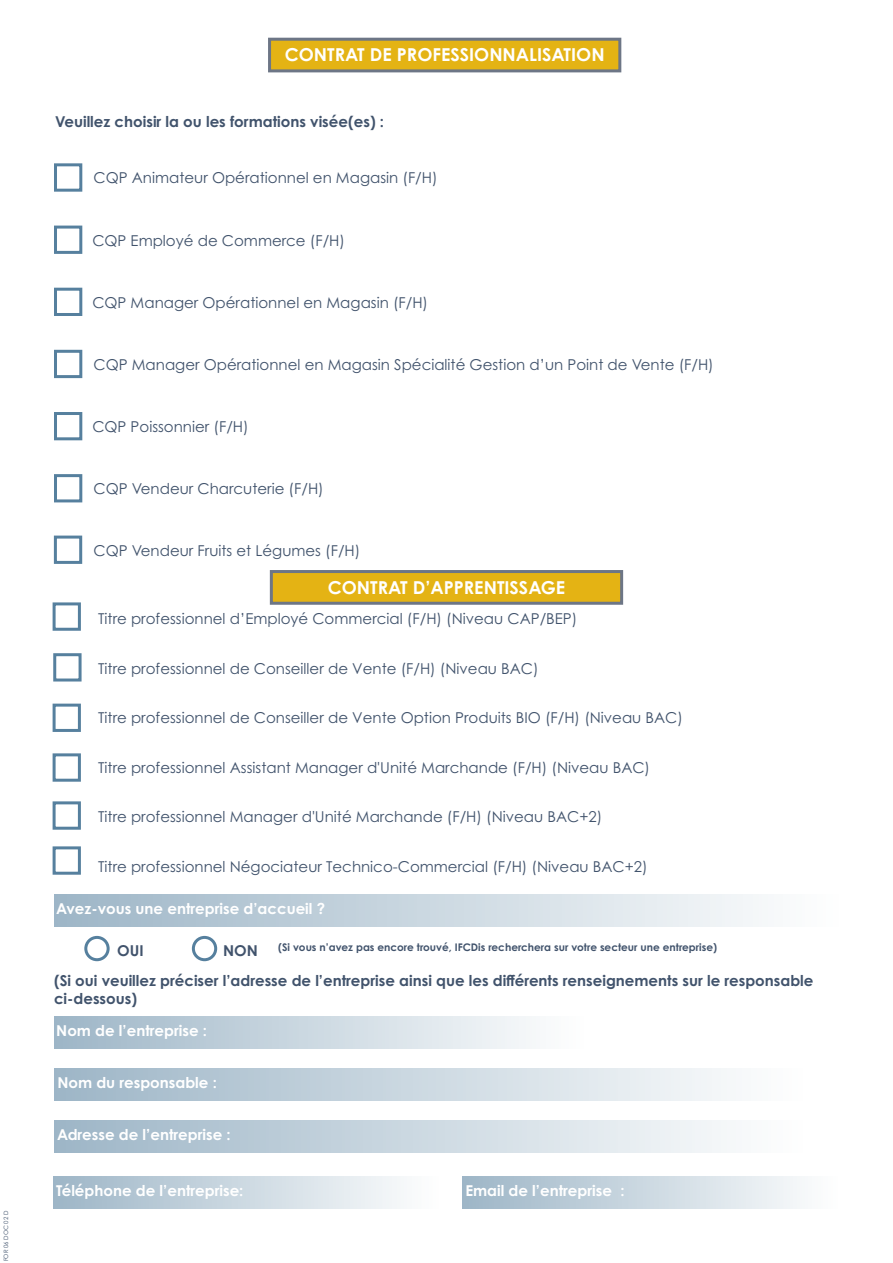
<style>
.page{position:relative;width:893px;height:1263px;background:#fff}
.page>*{position:absolute;margin:0;border:0;box-sizing:border-box;transform-origin:0 0}
.t1{font:700 17.85px "Century Gothic Pro";color:#fff}
.t2{font:15px "Century Gothic Pro";color:#41536c}
.t3{font:700 15px/18px "Century Gothic Pro";color:#41536c}
.t4{font:700 15px "Century Gothic Pro";color:#fff}
.t5{font:700 10.5px "Century Gothic Pro";color:#41536c}
.t6{font:6px "Century Gothic Pro";color:#41536c}
</style>
<div class="page">
<div style="left:270px;top:39px;width:350px;height:32px;background:#e4b314"></div>
<div style="left:268px;top:38px;width:353px;height:34px;border:3px solid #6d7686"></div>
<div style="left:54px;top:163px;width:28px;height:29px;border:3px solid #56809e"></div>
<div style="left:54px;top:288px;width:28px;height:28px;border:3px solid #56809e"></div>
<div style="left:54px;top:226px;width:28px;height:28px;border:3px solid #56809e"></div>
<div style="left:54px;top:350px;width:28px;height:28px;border:3px solid #56809e"></div>
<div style="left:54px;top:474px;width:28px;height:28px;border:3px solid #56809e"></div>
<div style="left:54px;top:412px;width:28px;height:28px;border:3px solid #56809e"></div>
<div style="left:54px;top:536px;width:28px;height:28px;border:3px solid #56809e"></div>
<div style="left:53px;top:602px;width:28px;height:29px;border:3px solid #56809e"></div>
<div style="left:53px;top:846px;width:28px;height:29px;border:3px solid #56809e"></div>
<div style="left:53px;top:653px;width:29px;height:28px;border:3px solid #56809e"></div>
<div style="left:54px;top:894px;width:784px;height:33px;background:linear-gradient(to right,#9db5c7,#fefefe)"></div>
<div style="left:54px;top:1120px;width:749px;height:33px;background:linear-gradient(to right,#9db5c7,#fefefe)"></div>
<div style="left:53px;top:1176px;width:386px;height:33px;background:linear-gradient(to right,#9db5c7,#fefefe)"></div>
<div style="left:462px;top:1176px;width:376px;height:33px;background:linear-gradient(to right,#9db5c7,#fefefe)"></div>
<div style="left:54px;top:1016px;width:529px;height:32px;background:linear-gradient(to right,#9db5c7,#fefefe)"></div>
<div style="left:84px;top:936px;width:26px;height:25px;border:3px solid #56809e;border-radius:50%"></div>
<div style="left:192px;top:936px;width:25px;height:25px;border:3px solid #56809e;border-radius:50%"></div>
<div style="left:54px;top:1068px;width:749px;height:33px;background:linear-gradient(to right,#9db5c7,#fefefe)"></div>
<div style="left:271px;top:571px;width:351px;height:32px;background:#e4b314"></div>
<div style="left:270px;top:570px;width:353px;height:35px;border:3px solid #6d7686"></div>
<div style="left:53px;top:704px;width:28px;height:28px;border:3px solid #56809e"></div>
<div style="left:53px;top:753px;width:28px;height:29px;border:3px solid #56809e"></div>
<div style="left:53px;top:801px;width:28px;height:29px;border:3px solid #56809e"></div>
<p class="t6" style="left:3px;top:1261px;width:52px;rotate:-90deg">FOR 06 DOC 02 D</p>
<p class="t1" style="left:285px;top:44px;width:321px">CONTRAT DE PROFESSIONNALISATION</p>
<p class="t3" style="left:55px;top:112px;width:330px">Veuillez choisir la ou les formations visée(es) :</p>
<p class="t2" style="left:94px;top:169px;width:346px">CQP Animateur Opérationnel en Magasin (F/H)</p>
<p class="t2" style="left:92px;top:231px;width:254px">CQP Employé de Commerce (F/H)</p>
<p class="t2" style="left:92px;top:293px;width:337px">CQP Manager Opérationnel en Magasin (F/H)</p>
<p class="t2" style="left:94px;top:355px;width:622px">CQP Manager Opérationnel en Magasin Spécialité Gestion d’un Point de Vente (F/H)</p>
<p class="t2" style="left:92px;top:417px;width:158px">CQP Poissonnier (F/H)</p>
<p class="t2" style="left:94px;top:480px;width:232px">CQP Vendeur Charcuterie (F/H)</p>
<p class="t2" style="left:94px;top:542px;width:268px">CQP Vendeur Fruits et Légumes (F/H)</p>
<p class="t1" style="left:328px;top:576px;width:239px">CONTRAT D’APPRENTISSAGE</p>
<p class="t2" style="left:98px;top:610px;width:481px">Titre professionnel d’Employé Commercial (F/H) (Niveau CAP/BEP)</p>
<p class="t2" style="left:98px;top:659px;width:442px">Titre professionnel de Conseiller de Vente (F/H) (Niveau BAC)</p>
<p class="t2" style="left:98px;top:708px;width:586px">Titre professionnel de Conseiller de Vente Option Produits BIO (F/H) (Niveau BAC)</p>
<p class="t2" style="left:98px;top:759px;width:553px">Titre professionnel Assistant Manager d'Unité Marchande (F/H) (Niveau BAC)</p>
<p class="t2" style="left:98px;top:808px;width:506px">Titre professionnel Manager d'Unité Marchande (F/H) (Niveau BAC+2)</p>
<p class="t2" style="left:98px;top:857px;width:551px">Titre professionnel Négociateur Technico-Commercial (F/H) (Niveau BAC+2)</p>
<p class="t4" style="left:56px;top:899px;width:270px">Avez-vous une entreprise d’accueil ?</p>
<p class="t3" style="left:117px;top:941px;width:28px">OUI</p>
<p class="t3" style="left:223px;top:941px;width:36px">NON</p>
<p class="t3" style="left:54px;top:971px;width:761px">(Si oui veuillez préciser l’adresse de l’entreprise ainsi que les différents renseignements sur le responsable ci-dessous)</p>
<p class="t4" style="left:56px;top:1021px;width:152px">Nom de l’entreprise :</p>
<p class="t5" style="left:278px;top:940px;width:440px">(Si vous n’avez pas encore trouvé, IFCDis recherchera sur votre secteur une entreprise)</p>
<p class="t4" style="left:57px;top:1073px;width:161px">Nom du responsable :</p>
<p class="t4" style="left:57px;top:1125px;width:175px">Adresse de l’entreprise :</p>
<p class="t4" style="left:56px;top:1181px;width:189px">Téléphone de l’entreprise:</p>
<p class="t4" style="left:465px;top:1181px;width:161px">Email de l’entreprise :</p>
</div>
